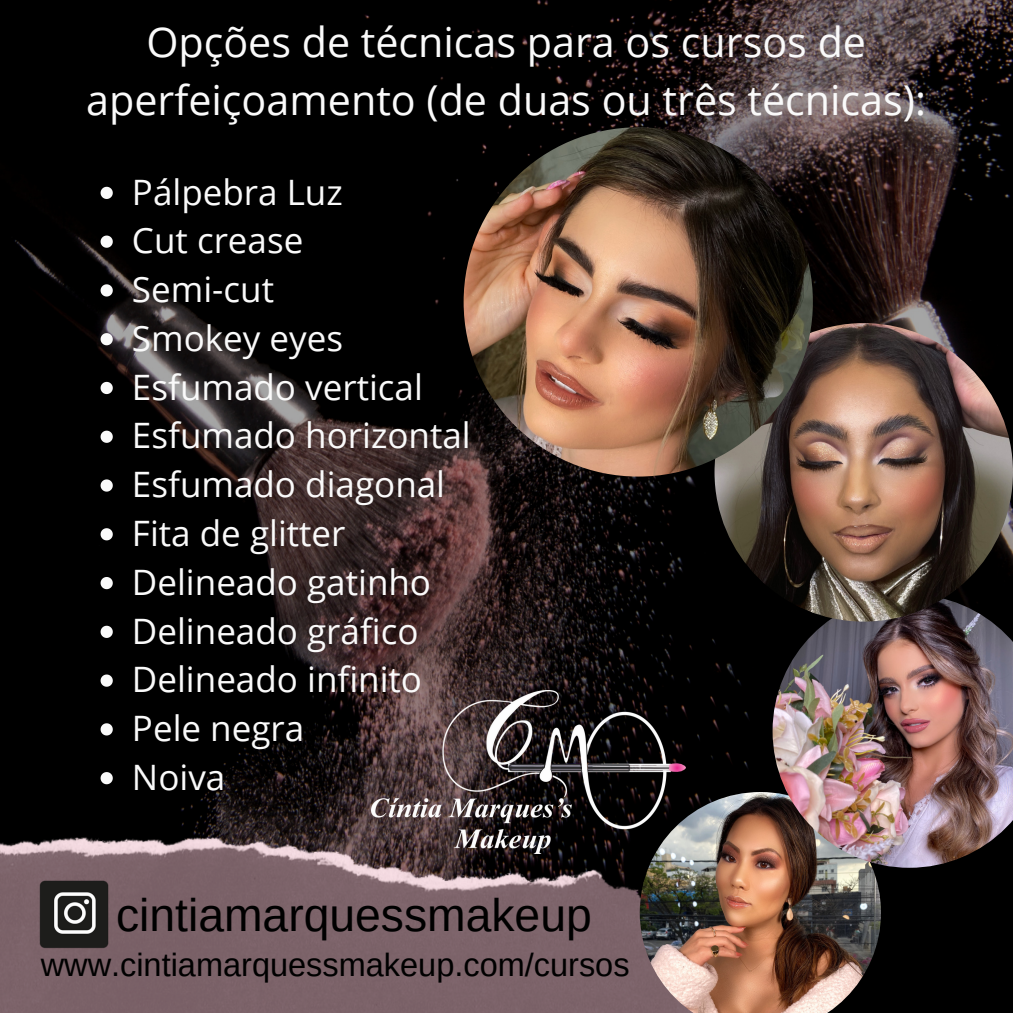
<style>
.page{position:relative;width:1013px;height:1013px;background:#fff}
.page>*{position:absolute;margin:0;border:0;box-sizing:border-box;transform-origin:0 0}
.t1{font:46.25px "Arimo";color:#000}
.t2{font:41.25px/57.2px "Open Sans";color:#fafafa;text-align:center}
.t3{font:35px/48.8px "Open Sans";color:#fafafa}
.t4{font:32.5px "Arimo";color:#000}
</style>
<div class="page">
<img style="left:0;top:0;width:1012px;height:1012px">
<img style="left:0;top:790px;width:772px;height:222px">
<img style="left:639px;top:792px;width:242px;height:220px">
<img style="left:772px;top:594px;width:240px;height:273px">
<img style="left:714px;top:323px;width:298px;height:298px;border-radius:50%">
<img style="left:372px;top:690px;width:313px;height:163px">
<img style="left:39px;top:879px;width:69px;height:70px">
<svg style="left:101px;top:187px;width:12px;height:12px"></svg>
<svg style="left:101px;top:235px;width:12px;height:13px"></svg>
<svg style="left:101px;top:284px;width:12px;height:12px"></svg>
<svg style="left:101px;top:333px;width:12px;height:12px"></svg>
<svg style="left:101px;top:382px;width:12px;height:12px"></svg>
<svg style="left:101px;top:430px;width:12px;height:13px"></svg>
<svg style="left:101px;top:479px;width:12px;height:12px"></svg>
<svg style="left:101px;top:528px;width:12px;height:12px"></svg>
<svg style="left:101px;top:577px;width:12px;height:12px"></svg>
<svg style="left:101px;top:625px;width:12px;height:13px"></svg>
<svg style="left:101px;top:674px;width:12px;height:12px"></svg>
<svg style="left:101px;top:723px;width:12px;height:12px"></svg>
<svg style="left:101px;top:772px;width:12px;height:12px"></svg>
<img style="left:463px;top:127px;width:349px;height:349px;border-radius:50%">
<p class="t2" style="left:86px;top:13px;width:841px">Opções de técnicas para os cursos de aperfeiçoamento (de duas ou três técnicas):</p>
<p class="t3" style="left:132px;top:167px;width:340px">Pálpebra Luz<br>Cut crease<br>Semi-cut<br>Smokey eyes<br>Esfumado vertical<br>Esfumado horizontal<br>Esfumado diagonal<br>Fita de glitter<br>Delineado gatinho<br>Delineado gráfico<br>Delineado infinito<br>Pele negra<br>Noiva</p>
<h1 class="t1" style="left:116px;top:889px;width:477px">cintiamarquessmakeup</h1>
<p class="t4" style="left:41px;top:946px;width:590px">www.cintiamarquessmakeup.com/cursos</p>
</div>
